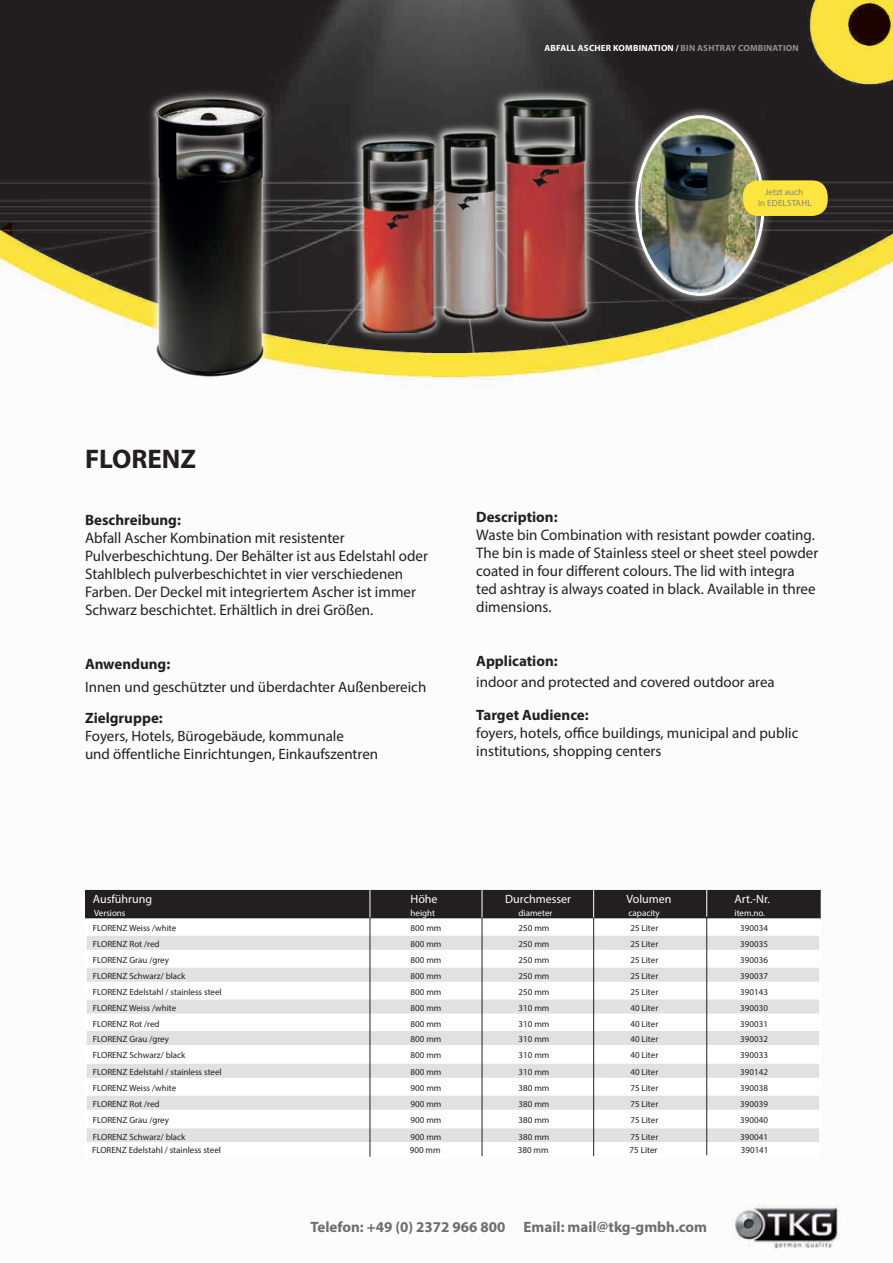
<style>
.page{position:relative;width:893px;height:1263px;background:#fff}
.page>*{position:absolute;margin:0;border:0;box-sizing:border-box;transform-origin:0 0}
.t1{font:700 27px "Myriad Pro";color:#231f20}
.t2{font:15.3px/18px "Myriad Pro";color:#231f20}
.t3{font:15px/18px "Myriad Pro";color:#231f20}
.t4{font:700 15px "Myriad Pro";color:#231f20}
.t5{font:700 15px "Myriad Pro";color:#6c6d70}
.t6{font:12px "Myriad Pro";color:#fff}
.t7{font:9px "Myriad Pro";color:#231f20}
.t8{font:700 9px "Myriad Pro";letter-spacing:.02em;color:#fff}
.t9{font:9px "Myriad Pro";color:#fff}
.t10{font:9px/10.8px "Myriad Pro";color:#848689;text-align:center}
.s1{color:#8d8f92}
</style>
<div class="page">
<img style="left:0;top:0;width:893px;height:1205px">
<div style="left:86px;top:891px;width:734px;height:28px;background:#231f20"></div>
<div style="left:85px;top:890px;width:736px;height:30px;border:2px solid #231f20"></div>
<div style="left:86px;top:919px;width:734px;height:15px;background:#fff"></div>
<div style="left:85px;top:918px;width:736px;height:17px;border:2px solid #fff"></div>
<div style="left:86px;top:935px;width:734px;height:15px;background:#e0e1e3"></div>
<div style="left:85px;top:934px;width:736px;height:17px;border:2px solid #fff"></div>
<div style="left:86px;top:951px;width:734px;height:16px;background:#fff"></div>
<div style="left:86px;top:967px;width:734px;height:15px;background:#e0e1e3"></div>
<div style="left:85px;top:966px;width:736px;height:17px;border:2px solid #fff"></div>
<div style="left:86px;top:983px;width:734px;height:15px;background:#fff"></div>
<div style="left:86px;top:999px;width:734px;height:15px;background:#e0e1e3"></div>
<div style="left:85px;top:998px;width:736px;height:17px;border:2px solid #fff"></div>
<div style="left:86px;top:1015px;width:734px;height:15px;background:#fff"></div>
<div style="left:86px;top:1030px;width:734px;height:16px;background:#e0e1e3"></div>
<div style="left:85px;top:1029px;width:736px;height:17px;border:2px solid #fff"></div>
<div style="left:86px;top:1046px;width:734px;height:16px;background:#fff"></div>
<div style="left:86px;top:1063px;width:734px;height:15px;background:#e0e1e3"></div>
<div style="left:85px;top:1062px;width:736px;height:17px;border:2px solid #fff"></div>
<div style="left:86px;top:1079px;width:734px;height:16px;background:#fff"></div>
<div style="left:86px;top:1095px;width:734px;height:15px;background:#e0e1e3"></div>
<div style="left:85px;top:1094px;width:736px;height:17px;border:2px solid #fff"></div>
<div style="left:86px;top:1111px;width:734px;height:15px;background:#fff"></div>
<div style="left:86px;top:1128px;width:734px;height:15px;background:#e0e1e3"></div>
<div style="left:85px;top:1127px;width:736px;height:17px;border:2px solid #fff"></div>
<div style="left:86px;top:1142px;width:734px;height:15px;background:#fff"></div>
<svg style="left:370px;top:890px;width:1px;height:27px"></svg>
<hr style="left:370px;top:918px;width:1px;height:239px;background:#231f20">
<svg style="left:482px;top:890px;width:1px;height:28px"></svg>
<hr style="left:482px;top:918px;width:1px;height:238px;background:#231f20">
<hr style="left:593px;top:918px;width:1px;height:238px;background:#231f20">
<svg style="left:593px;top:890px;width:1px;height:28px"></svg>
<hr style="left:706px;top:917px;width:1px;height:238px;background:#231f20">
<svg style="left:706px;top:889px;width:1px;height:27px"></svg>
<img style="left:125px;top:76px;width:162px;height:336px">
<div style="left:348px;top:85px;width:251px;height:257px;background:#fff;opacity:.75"></div>
<img style="left:344px;top:90px;width:255px;height:243px">
<div style="left:626px;top:106px;width:148px;height:199px;background:#fff;opacity:.75"></div>
<div style="left:639px;top:117px;width:119px;height:177px;background:#fff;opacity:.75"></div>
<img style="left:642px;top:117px;width:113px;height:177px">
<div style="left:743px;top:181px;width:84px;height:34px;background:#fce53f;border-radius:15px"></div>
<div style="left:743px;top:181px;width:84px;height:35px;border:1px solid #fce53f;border-radius:15px"></div>
<img style="left:731px;top:1205px;width:110px;height:45px">
<p class="t8" style="left:544px;top:42px;width:256px">ABFALL ASCHER KOMBINATION / <span class="s1">BIN ASHTRAY COMBINATION</span></p>
<p class="t10" style="left:758px;top:187px;width:55px">Jetzt auch<br>in EDELSTAHL</p>
<h1 class="t1" style="left:85px;top:441px;width:112px">FLORENZ</h1>
<h3 class="t4" style="left:85px;top:511px;width:97px">Beschreibung:</h3>
<p class="t2" style="left:85px;top:529px;width:344px">Abfall Ascher Kombination mit resistenter Pulverbeschichtung. Der Behälter ist aus Edelstahl oder Stahlblech pulverbeschichtet in vier verschiedenen Farben. Der Deckel mit integriertem Ascher ist immer Schwarz beschichtet. Erhältlich in drei Größen.</p>
<h3 class="t4" style="left:85px;top:655px;width:87px">Anwendung:</h3>
<h3 class="t3" style="left:85px;top:678px;width:343px">Innen und geschützter und überdachter Außenbereich</h3>
<h3 class="t4" style="left:85px;top:709px;width:79px">Zielgruppe:</h3>
<h3 class="t3" style="left:85px;top:727px;width:295px">Foyers, Hotels, Bürogebäude, kommunale<br>und öffentliche Einrichtungen, Einkaufszentren</h3>
<h3 class="t4" style="left:476px;top:507px;width:83px">Description:</h3>
<h2 class="t2" style="left:476px;top:525px;width:344px">Waste bin Combination with resistant powder coating.<br>The bin is made of Stainless steel or sheet steel powder coated in four different colours. The lid with integra ted ashtray is always coated in black. Available in three dimensions.</h2>
<h3 class="t4" style="left:476px;top:651px;width:83px">Application:</h3>
<h3 class="t3" style="left:476px;top:673px;width:300px">indoor and protected and covered outdoor area</h3>
<h3 class="t4" style="left:476px;top:705px;width:114px">Target Audience:</h3>
<h3 class="t3" style="left:476px;top:724px;width:324px">foyers, hotels, office buildings, municipal and public institutions, shopping centers</h3>
<h3 class="t6" style="left:93px;top:891px;width:61px">Ausführung</h3>
<h3 class="t6" style="left:411px;top:891px;width:29px">Höhe</h3>
<h3 class="t6" style="left:505px;top:891px;width:67px">Durchmesser</h3>
<h3 class="t6" style="left:627px;top:891px;width:47px">Volumen</h3>
<h3 class="t6" style="left:735px;top:891px;width:37px">Art.-Nr.</h3>
<p class="t9" style="left:94px;top:907px;width:33px">Versions</p>
<p class="t9" style="left:411px;top:907px;width:26px">height</p>
<p class="t9" style="left:519px;top:907px;width:35px">diameter</p>
<p class="t9" style="left:628px;top:907px;width:33px">capacity</p>
<p class="t9" style="left:735px;top:907px;width:32px">item.no.</p>
<p class="t7" style="left:93px;top:922px;width:85px">FLORENZ Weiss /white</p>
<p class="t7" style="left:411px;top:922px;width:32px">800 mm</p>
<p class="t7" style="left:519px;top:922px;width:32px">250 mm</p>
<p class="t7" style="left:630px;top:922px;width:29px">25 Liter</p>
<p class="t7" style="left:740px;top:922px;width:29px">390034</p>
<p class="t7" style="left:93px;top:938px;width:68px">FLORENZ Rot /red</p>
<p class="t7" style="left:411px;top:938px;width:32px">800 mm</p>
<p class="t7" style="left:519px;top:938px;width:32px">250 mm</p>
<p class="t7" style="left:630px;top:938px;width:29px">25 Liter</p>
<p class="t7" style="left:740px;top:938px;width:29px">390035</p>
<p class="t7" style="left:93px;top:954px;width:78px">FLORENZ Grau /grey</p>
<p class="t7" style="left:411px;top:954px;width:32px">800 mm</p>
<p class="t7" style="left:519px;top:954px;width:32px">250 mm</p>
<p class="t7" style="left:630px;top:954px;width:29px">25 Liter</p>
<p class="t7" style="left:740px;top:954px;width:29px">390036</p>
<p class="t7" style="left:93px;top:970px;width:94px">FLORENZ Schwarz/ black</p>
<p class="t7" style="left:411px;top:970px;width:32px">800 mm</p>
<p class="t7" style="left:519px;top:970px;width:32px">250 mm</p>
<p class="t7" style="left:630px;top:970px;width:29px">25 Liter</p>
<p class="t7" style="left:740px;top:970px;width:29px">390037</p>
<p class="t7" style="left:93px;top:986px;width:130px">FLORENZ Edelstahl / stainless steel</p>
<p class="t7" style="left:411px;top:986px;width:32px">800 mm</p>
<p class="t7" style="left:519px;top:986px;width:32px">250 mm</p>
<p class="t7" style="left:630px;top:986px;width:29px">25 Liter</p>
<p class="t7" style="left:740px;top:986px;width:29px">390143</p>
<p class="t7" style="left:93px;top:1002px;width:85px">FLORENZ Weiss /white</p>
<p class="t7" style="left:411px;top:1002px;width:32px">800 mm</p>
<p class="t7" style="left:519px;top:1002px;width:32px">310 mm</p>
<p class="t7" style="left:630px;top:1002px;width:29px">40 Liter</p>
<p class="t7" style="left:740px;top:1002px;width:29px">390030</p>
<p class="t7" style="left:93px;top:1018px;width:68px">FLORENZ Rot /red</p>
<p class="t7" style="left:411px;top:1018px;width:32px">800 mm</p>
<p class="t7" style="left:519px;top:1018px;width:32px">310 mm</p>
<p class="t7" style="left:630px;top:1018px;width:29px">40 Liter</p>
<p class="t7" style="left:740px;top:1018px;width:29px">390031</p>
<p class="t7" style="left:93px;top:1034px;width:78px">FLORENZ Grau /grey</p>
<p class="t7" style="left:411px;top:1034px;width:32px">800 mm</p>
<p class="t7" style="left:519px;top:1034px;width:32px">310 mm</p>
<p class="t7" style="left:630px;top:1034px;width:29px">40 Liter</p>
<p class="t7" style="left:740px;top:1034px;width:29px">390032</p>
<p class="t7" style="left:93px;top:1050px;width:94px">FLORENZ Schwarz/ black</p>
<p class="t7" style="left:411px;top:1050px;width:32px">800 mm</p>
<p class="t7" style="left:519px;top:1050px;width:32px">310 mm</p>
<p class="t7" style="left:630px;top:1050px;width:29px">40 Liter</p>
<p class="t7" style="left:740px;top:1050px;width:29px">390033</p>
<p class="t7" style="left:93px;top:1066px;width:130px">FLORENZ Edelstahl / stainless steel</p>
<p class="t7" style="left:411px;top:1066px;width:32px">800 mm</p>
<p class="t7" style="left:519px;top:1066px;width:32px">310 mm</p>
<p class="t7" style="left:630px;top:1066px;width:29px">40 Liter</p>
<p class="t7" style="left:740px;top:1066px;width:29px">390142</p>
<p class="t7" style="left:93px;top:1082px;width:85px">FLORENZ Weiss /white</p>
<p class="t7" style="left:411px;top:1082px;width:32px">900 mm</p>
<p class="t7" style="left:519px;top:1082px;width:32px">380 mm</p>
<p class="t7" style="left:630px;top:1082px;width:29px">75 Liter</p>
<p class="t7" style="left:740px;top:1082px;width:29px">390038</p>
<p class="t7" style="left:93px;top:1098px;width:68px">FLORENZ Rot /red</p>
<p class="t7" style="left:411px;top:1098px;width:32px">900 mm</p>
<p class="t7" style="left:519px;top:1098px;width:32px">380 mm</p>
<p class="t7" style="left:630px;top:1098px;width:29px">75 Liter</p>
<p class="t7" style="left:740px;top:1098px;width:29px">390039</p>
<p class="t7" style="left:93px;top:1114px;width:78px">FLORENZ Grau /grey</p>
<p class="t7" style="left:411px;top:1114px;width:32px">900 mm</p>
<p class="t7" style="left:519px;top:1114px;width:32px">380 mm</p>
<p class="t7" style="left:630px;top:1114px;width:29px">75 Liter</p>
<p class="t7" style="left:740px;top:1114px;width:29px">390040</p>
<p class="t7" style="left:93px;top:1131px;width:94px">FLORENZ Schwarz/ black</p>
<p class="t7" style="left:411px;top:1131px;width:32px">900 mm</p>
<p class="t7" style="left:519px;top:1131px;width:32px">380 mm</p>
<p class="t7" style="left:630px;top:1131px;width:29px">75 Liter</p>
<p class="t7" style="left:740px;top:1131px;width:29px">390041</p>
<p class="t7" style="left:92px;top:1145px;width:130px">FLORENZ Edelstahl / stainless steel</p>
<p class="t7" style="left:410px;top:1145px;width:32px">900 mm</p>
<p class="t7" style="left:518px;top:1145px;width:32px">380 mm</p>
<p class="t7" style="left:630px;top:1145px;width:29px">75 Liter</p>
<p class="t7" style="left:741px;top:1145px;width:29px">390141</p>
<h3 class="t5" style="left:310px;top:1217px;width:398px">Telefon: +49 (0) 2372 966 800 Email: mail@tkg-gmbh.com</h3>
</div>
